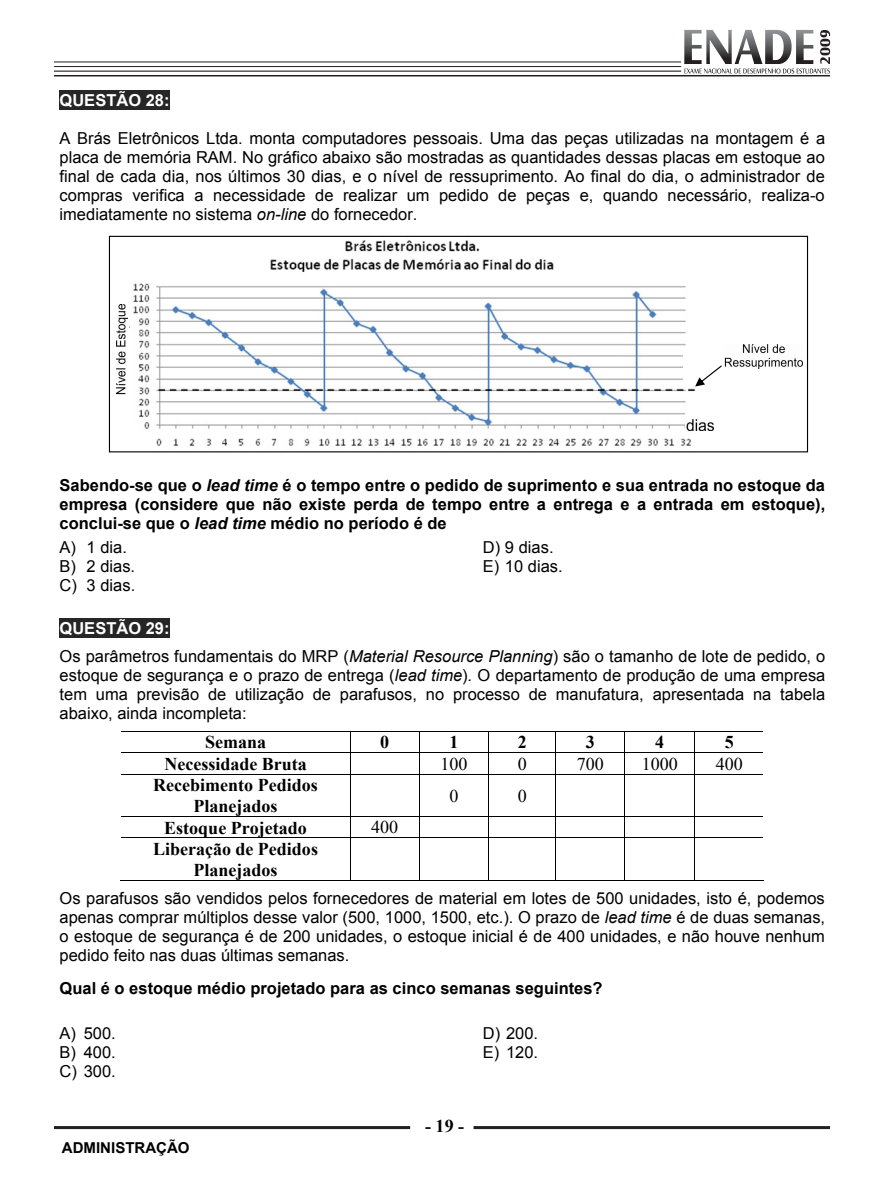
<style>
.page{position:relative;width:884px;height:1182px;background:#fff}
.page>*{position:absolute;margin:0;border:0;box-sizing:border-box;transform-origin:0 0}
.t1{font:700 18px/20.7px "Times New Roman";color:#000;text-align:center}
.t2{font:18px "Times New Roman";color:#000}
.t3{font:16.5px/19px "Arial";color:#000;text-align:justify}
.t4{font:700 16.5px/19px "Arial";color:#000;text-align:justify}
.t5{font:700 16.5px "Arial";color:#fff}
.t6{font:700 15px "Arial";color:#000}
.s1{font-style:italic}
.s2{font-weight:700;color:#fff}
</style>
<div class="page">
<hr style="left:54px;top:62px;width:627px;height:1px;background:#231f20">
<hr style="left:54px;top:66px;width:627px;height:1px;background:#231f20">
<hr style="left:54px;top:71px;width:627px;height:1px;background:#231f20">
<hr style="left:54px;top:75px;width:776px;height:1px;background:#231f20">
<hr style="left:473px;top:1125px;width:357px;height:3px;background:#231f20">
<hr style="left:54px;top:1125px;width:356px;height:3px;background:#231f20">
<svg style="left:684px;top:30px;width:146px;height:43px"></svg>
<div style="left:60px;top:90px;width:110px;height:19px;background:#262626"></div>
<img style="left:129px;top:235px;width:567px;height:218px">
<div style="left:683px;top:349px;width:20px;height:32px;background:#fff"></div>
<div style="left:685px;top:413px;width:32px;height:16px;background:#fff"></div>
<img style="left:116px;top:305px;width:11px;height:89px">
<img style="left:725px;top:344px;width:77px;height:24px">
<svg style="left:695px;top:365px;width:26px;height:21px"></svg>
<img style="left:686px;top:419px;width:27px;height:12px">
<div style="left:109px;top:236px;width:699px;height:216px;border:1px solid #000"></div>
<div style="left:60px;top:618px;width:110px;height:19px;background:#262626"></div>
<hr style="left:121px;top:730px;width:368px;height:1px;background:#000">
<hr style="left:489px;top:730px;width:66px;height:1px;background:#000">
<hr style="left:555px;top:730px;width:208px;height:1px;background:#000">
<hr style="left:121px;top:752px;width:368px;height:1px;background:#000">
<hr style="left:489px;top:752px;width:66px;height:1px;background:#000">
<hr style="left:555px;top:752px;width:208px;height:1px;background:#000">
<svg style="left:350px;top:731px;width:1px;height:42px"></svg>
<svg style="left:419px;top:731px;width:1px;height:42px"></svg>
<svg style="left:488px;top:731px;width:1px;height:42px"></svg>
<svg style="left:555px;top:731px;width:1px;height:42px"></svg>
<svg style="left:624px;top:731px;width:1px;height:42px"></svg>
<svg style="left:694px;top:731px;width:1px;height:42px"></svg>
<hr style="left:121px;top:773px;width:368px;height:1px;background:#000">
<hr style="left:489px;top:773px;width:66px;height:1px;background:#000">
<hr style="left:555px;top:773px;width:208px;height:1px;background:#000">
<hr style="left:350px;top:774px;width:1px;height:42px;background:#000">
<hr style="left:419px;top:774px;width:1px;height:42px;background:#000">
<hr style="left:488px;top:774px;width:1px;height:42px;background:#000">
<hr style="left:555px;top:774px;width:1px;height:42px;background:#000">
<hr style="left:624px;top:774px;width:1px;height:42px;background:#000">
<hr style="left:694px;top:774px;width:1px;height:42px;background:#000">
<hr style="left:121px;top:816px;width:368px;height:1px;background:#000">
<hr style="left:489px;top:816px;width:66px;height:1px;background:#000">
<hr style="left:555px;top:816px;width:208px;height:1px;background:#000">
<svg style="left:350px;top:817px;width:1px;height:20px"></svg>
<svg style="left:419px;top:817px;width:1px;height:20px"></svg>
<svg style="left:488px;top:817px;width:1px;height:20px"></svg>
<svg style="left:555px;top:817px;width:1px;height:20px"></svg>
<svg style="left:624px;top:817px;width:1px;height:20px"></svg>
<svg style="left:694px;top:817px;width:1px;height:20px"></svg>
<hr style="left:121px;top:837px;width:368px;height:1px;background:#000">
<hr style="left:489px;top:837px;width:66px;height:1px;background:#000">
<hr style="left:555px;top:837px;width:208px;height:1px;background:#000">
<hr style="left:120px;top:879px;width:230px;height:1px;background:#000">
<hr style="left:350px;top:838px;width:1px;height:42px;background:#000">
<hr style="left:351px;top:879px;width:68px;height:1px;background:#000">
<hr style="left:419px;top:838px;width:1px;height:42px;background:#000">
<hr style="left:420px;top:879px;width:68px;height:1px;background:#000">
<hr style="left:488px;top:838px;width:1px;height:42px;background:#000">
<hr style="left:489px;top:879px;width:66px;height:1px;background:#000">
<hr style="left:555px;top:838px;width:1px;height:42px;background:#000">
<hr style="left:556px;top:879px;width:68px;height:1px;background:#000">
<hr style="left:624px;top:838px;width:1px;height:42px;background:#000">
<hr style="left:625px;top:879px;width:69px;height:1px;background:#000">
<hr style="left:694px;top:838px;width:1px;height:42px;background:#000">
<hr style="left:695px;top:879px;width:69px;height:1px;background:#000">
<p class="t5" style="left:60px;top:89px;width:111px">QUESTÃO 28:</p>
<p class="t3" style="left:60px;top:129px;width:767px">A Brás Eletrônicos Ltda. monta computadores pessoais. Uma das peças utilizadas na montagem é a placa de memória RAM. No gráfico abaixo são mostradas as quantidades dessas placas em estoque ao final de cada dia, nos últimos 30 dias, e o nível de ressuprimento. Ao final do dia, o administrador de compras verifica a necessidade de realizar um pedido de peças e, quando necessário, realiza-o imediatamente no sistema <span class="s1">on-line</span> do fornecedor.</p>
<p class="t4" style="left:60px;top:476px;width:767px">Sabendo-se que o <span class="s1">lead time</span> é o tempo entre o pedido de suprimento e sua entrada no estoque da empresa (considere que não existe perda de tempo entre a entrega e a entrada em estoque), conclui-se que o <span class="s1">lead time</span> médio no período é de</p>
<p class="t3" style="left:60px;top:538px;width:69px">A) 1 dia.</p>
<p class="t3" style="left:483px;top:538px;width:72px">D) 9 dias.</p>
<p class="t3" style="left:60px;top:557px;width:77px">B) 2 dias.</p>
<p class="t3" style="left:483px;top:557px;width:81px">E) 10 dias.</p>
<p class="t3" style="left:60px;top:575px;width:77px">C) 3 dias.</p>
<p class="t3" style="left:60px;top:614px;width:767px;line-height:27.5px"><span class="s2">QUESTÃO 29:<br></span>Os parâmetros fundamentais do MRP (<span class="s1">Material Resource Planning</span>) são o tamanho de lote de pedido, o</p>
<p class="t3" style="left:60px;top:665px;width:767px">estoque de segurança e o prazo de entrega (<span class="s1">lead time</span>)<span class="s1">.</span> O departamento de produção de uma empresa tem uma previsão de utilização de parafusos, no processo de manufatura, apresentada na tabela abaixo, ainda incompleta:</p>
<p class="t1" style="left:205px;top:731px;width:63px">Semana</p>
<p class="t1" style="left:380px;top:731px;width:10px">0</p>
<p class="t1" style="left:449px;top:731px;width:10px">1</p>
<p class="t1" style="left:517px;top:731px;width:10px">2</p>
<p class="t1" style="left:586px;top:731px;width:10px">3</p>
<p class="t1" style="left:655px;top:731px;width:10px">4</p>
<p class="t1" style="left:724px;top:731px;width:10px">5</p>
<p class="t1" style="left:164px;top:753px;width:144px">Necessidade Bruta</p>
<p class="t2" style="left:440px;top:751px;width:29px">100</p>
<p class="t2" style="left:517px;top:751px;width:10px">0</p>
<p class="t2" style="left:577px;top:751px;width:28px">700</p>
<p class="t2" style="left:641px;top:751px;width:37px">1000</p>
<p class="t2" style="left:715px;top:751px;width:28px">400</p>
<p class="t1" style="left:153px;top:774px;width:166px">Recebimento Pedidos<br>Planejados</p>
<p class="t2" style="left:449px;top:783px;width:10px">0</p>
<p class="t2" style="left:517px;top:783px;width:10px">0</p>
<p class="t1" style="left:164px;top:816px;width:144px">Estoque Projetado</p>
<p class="t2" style="left:371px;top:815px;width:28px">400</p>
<p class="t1" style="left:153px;top:838px;width:166px">Liberação de Pedidos<br>Planejados</p>
<p class="t3" style="left:60px;top:889px;width:767px">Os parafusos são vendidos pelos fornecedores de material em lotes de 500 unidades, isto é, podemos apenas comprar múltiplos desse valor (500, 1000, 1500, etc.). O prazo de <span class="s1">lead time</span> é de duas semanas, o estoque de segurança é de 200 unidades, o estoque inicial é de 400 unidades, e não houve nenhum pedido feito nas duas últimas semanas.</p>
<p class="t4" style="left:60px;top:979px;width:544px">Qual é o estoque médio projetado para as cinco semanas seguintes?</p>
<p class="t3" style="left:60px;top:1023px;width:58px">A) 500.</p>
<p class="t3" style="left:483px;top:1023px;width:57px">D) 200.</p>
<p class="t3" style="left:60px;top:1042px;width:58px">B) 400.</p>
<p class="t3" style="left:483px;top:1042px;width:57px">E) 120.</p>
<p class="t3" style="left:60px;top:1061px;width:58px">C) 300.</p>
<p class="t6" style="left:62px;top:1137px;width:129px">ADMINISTRAÇÃO</p>
<p class="t1" style="left:425px;top:1114px;width:41px">- 19 -</p>
</div>
